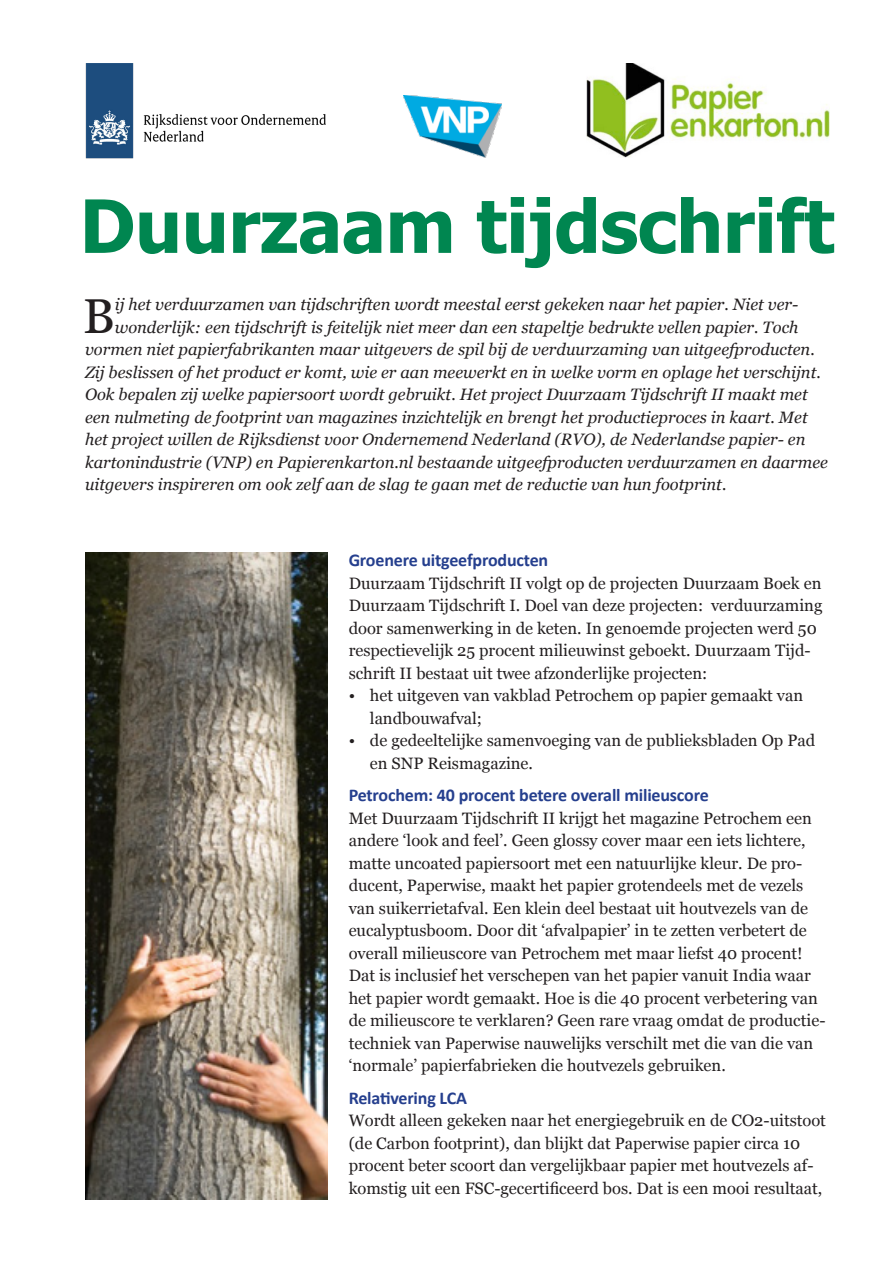
<style>
.page{position:relative;width:893px;height:1263px;background:#fff}
.page>*{position:absolute;margin:0;border:0;box-sizing:border-box;transform-origin:0 0}
.t1{font:700 73.5px "Tahoma";letter-spacing:-.005em;color:#008650}
.t2{font:48.9px "Georgia";color:#231f20}
.Kop_2{font:700 18px "Calibri";letter-spacing:-.01em;color:#253f8e}
.t3{font:16.5px/22.5px "Georgia";color:#231f20}
.t4{font:italic 16.5px "Georgia";color:#231f20}
</style>
<div class="page">
<img style="left:403px;top:95px;width:98px;height:63px">
<img style="left:86px;top:64px;width:240px;height:95px">
<img style="left:587px;top:64px;width:242px;height:94px">
<img style="left:85px;top:553px;width:242px;height:646px">
<p class="t1" style="left:80px;top:175px;width:756px">Duurzaam tijdschrift</p>
<p class="t2" style="left:83px;top:280px;width:34px">B</p>
<p class="t4" style="left:115px;top:292px;width:685px">ij het verduurzamen van tijdschriften wordt meestal eerst gekeken naar het papier. Niet ver-</p>
<p class="t4" style="left:115px;top:315px;width:685px">wonderlijk: een tijdschrift is feitelijk niet meer dan een stapeltje bedrukte vellen papier. Toch</p>
<p class="t4" style="left:85px;top:337px;width:731px">vormen niet papierfabrikanten maar uitgevers de spil bij de verduurzaming van uitgeefproducten.</p>
<p class="t4" style="left:85px;top:360px;width:737px">Zij beslissen of het product er komt, wie er aan meewerkt en in welke vorm en oplage het verschijnt.</p>
<p class="t4" style="left:85px;top:382px;width:724px">Ook bepalen zij welke papiersoort wordt gebruikt. Het project Duurzaam Tijdschrift II maakt met</p>
<p class="t4" style="left:85px;top:405px;width:724px">een nulmeting de footprint van magazines inzichtelijk en brengt het productieproces in kaart. Met</p>
<p class="t4" style="left:85px;top:427px;width:722px">het project willen de Rijksdienst voor Ondernemend Nederland (RVO), de Nederlandse papier- en</p>
<p class="t4" style="left:85px;top:450px;width:744px">kartonindustrie (VNP) en Papierenkarton.nl bestaande uitgeefproducten verduurzamen en daarmee</p>
<p class="t4" style="left:85px;top:472px;width:643px">uitgevers inspireren om ook zelf aan de slag te gaan met de reductie van hun footprint.</p>
<p class="Kop_2" style="left:349px;top:549px;width:201px">Groenere uitgeefproducten</p>
<p class="t3" style="left:349px;top:571px;width:475px">Duurzaam Tijdschrift II volgt op de projecten Duurzaam Boek en Duurzaam Tijdschrift I. Doel van deze projecten: verduurzaming door samenwerking in de keten. In genoemde projecten werd 50 respectievelijk 25 procent milieuwinst geboekt. Duurzaam Tijd&shy;schrift II bestaat uit twee afzonderlijke projecten:</p>
<p class="t3" style="left:370px;top:684px;width:435px;text-indent:-21px">• het uitgeven van vakblad Petrochem op papier gemaakt van landbouwafval;</p>
<p class="t3" style="left:370px;top:729px;width:447px;text-indent:-21px">• de gedeeltelijke samenvoeging van de publieksbladen Op Pad en SNP Reismagazine.</p>
<p class="Kop_2" style="left:349px;top:784px;width:362px">Petrochem: 40 procent betere overall milieuscore</p>
<p class="t3" style="left:349px;top:806px;width:478px">Met Duurzaam Tijdschrift II krijgt het magazine Petrochem een andere ‘look and feel’. Geen glossy cover maar een iets lichtere, matte uncoated papiersoort met een natuurlijke kleur. De pro&shy;ducent, Paperwise, maakt het papier grotendeels met de vezels van suikerrietafval. Een klein deel bestaat uit houtvezels van de eucalyptusboom. Door dit ‘afvalpapier’ in te zetten verbetert de overall milieuscore van Petrochem met maar liefst 40 procent!<br>Dat is inclusief het verschepen van het papier vanuit India waar het papier wordt gemaakt. Hoe is die 40 procent verbetering van de milieuscore te verklaren? Geen rare vraag omdat de productie&shy;techniek van Paperwise nauwelijks verschilt met die van die van ‘normale’ papierfabrieken die houtvezels gebruiken.</p>
<p class="Kop_2" style="left:349px;top:1086px;width:120px">Relativering LCA</p>
<p class="t3" style="left:349px;top:1109px;width:479px">Wordt alleen gekeken naar het energiegebruik en de CO2-uitstoot (de Carbon footprint), dan blijkt dat Paperwise papier circa 10 procent beter scoort dan vergelijkbaar papier met houtvezels af&shy;komstig uit een FSC-gecertificeerd bos. Dat is een mooi resultaat,</p>
</div>
